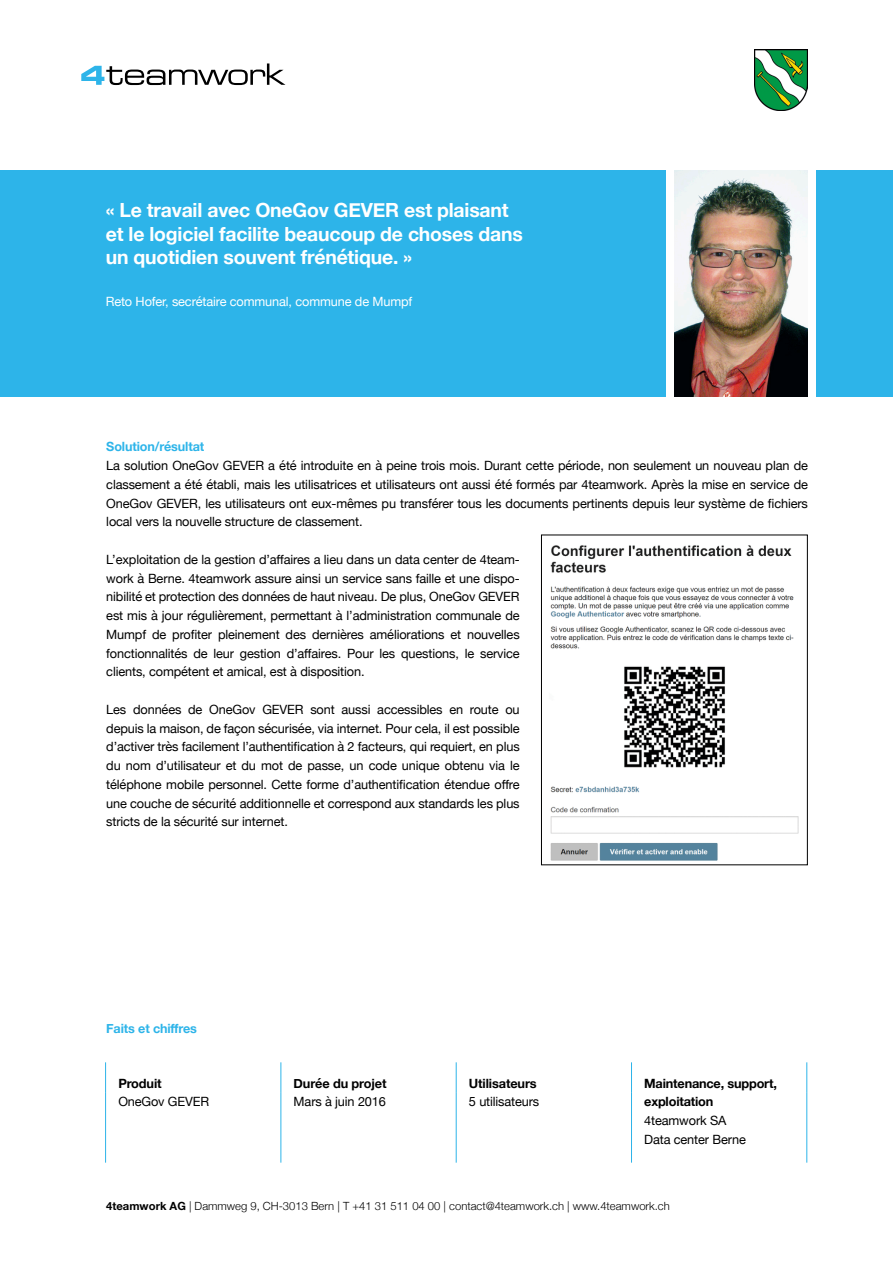
<style>
.page{position:relative;width:893px;height:1263px;background:#fff}
.page>*{position:absolute;margin:0;border:0;box-sizing:border-box;transform-origin:0 0}
.t1{font:700 19.5px/23.4px "Helvetica Neue";letter-spacing:-.01em;color:#fff}
.t2{font:12.75px/18.8px "Helvetica Neue";letter-spacing:-.01em;color:#000;text-align:justify}
.t3{font:700 12.75px "Helvetica Neue";letter-spacing:-.015em;color:#000}
.t4{font:12.75px "Helvetica Neue";letter-spacing:-.01em;color:#fff}
.t5{font:700 12.75px "Helvetica Neue";letter-spacing:-.01em;color:#2db4e9}
.t6{font:300 11.25px "Helvetica Neue";color:#000}
.s1{font-weight:700}
</style>
<div class="page">
<svg style="left:81px;top:63px;width:204px;height:22px"></svg>
<div style="left:0;top:170px;width:666px;height:226px;background:#2db4e9"></div>
<img style="left:674px;top:170px;width:134px;height:226px">
<div style="left:816px;top:170px;width:77px;height:226px;background:#2db4e9"></div>
<hr style="left:105px;top:1062px;width:1px;height:30px;background:#2db4e9">
<hr style="left:280px;top:1062px;width:1px;height:30px;background:#2db4e9">
<hr style="left:456px;top:1062px;width:1px;height:30px;background:#2db4e9">
<hr style="left:631px;top:1062px;width:1px;height:30px;background:#2db4e9">
<hr style="left:806px;top:1062px;width:1px;height:30px;background:#2db4e9">
<hr style="left:105px;top:1092px;width:1px;height:71px;background:#2db4e9">
<hr style="left:280px;top:1092px;width:1px;height:71px;background:#2db4e9">
<hr style="left:456px;top:1092px;width:1px;height:71px;background:#2db4e9">
<hr style="left:631px;top:1092px;width:1px;height:71px;background:#2db4e9">
<hr style="left:806px;top:1092px;width:1px;height:71px;background:#2db4e9">
<img style="left:550px;top:545px;width:249px;height:316px">
<div style="left:541px;top:534px;width:267px;height:331px;border:1px solid #000"></div>
<img style="left:754px;top:50px;width:54px;height:60px">
<p class="t1" style="left:106px;top:199px;width:419px">« Le travail avec OneGov GEVER est plaisant et le logiciel facilite beaucoup de choses dans un quotidien souvent frénétique. »</p>
<p class="t4" style="left:106px;top:293px;width:308px">Reto Hofer, secrétaire communal, commune de Mumpf</p>
<p class="t5" style="left:106px;top:437px;width:100px">Solution/résultat</p>
<p class="t2" style="left:106px;top:457px;width:703px">La solution OneGov GEVER a été introduite en à peine trois mois. Durant cette période, non seulement un nouveau plan de classement a été établi, mais les utilisatrices et utilisateurs ont aussi été formés par 4teamwork. Après la mise en service de OneGov GEVER, les utilisateurs ont eux-mêmes pu transférer tous les documents pertinents depuis leur système de fichiers local vers la nouvelle structure de classement.</p>
<p class="t2" style="left:106px;top:551px;width:415px">L’exploitation de la gestion d’affaires a lieu dans un data center de 4team&shy;work à Berne. 4teamwork assure ainsi un service sans faille et une dispo&shy;nibilité et protection des données de haut niveau. De plus, OneGov GEVER est mis à jour régulièrement, permettant à l’administration communale de Mumpf de profiter pleinement des dernières améliorations et nouvelles fonctionnalités de leur gestion d’affaires. Pour les questions, le service clients, compétent et amical, est à disposition.</p>
<p class="t2" style="left:106px;top:701px;width:415px">Les données de OneGov GEVER sont aussi accessibles en route ou depuis la maison, de façon sécurisée, via internet. Pour cela, il est possible d’activer très facilement l’authentification à 2 facteurs, qui requiert, en plus du nom d’utilisateur et du mot de passe, un code unique obtenu via le téléphone mobile personnel. Cette forme d’authentification étendue offre une couche de sécurité additionnelle et correspond aux standards les plus stricts de la sécurité sur internet.</p>
<p class="t5" style="left:106px;top:1018px;width:92px">Faits et chiffres</p>
<p class="t3" style="left:118px;top:1073px;width:45px">Produit</p>
<p class="t3" style="left:294px;top:1073px;width:94px">Durée du projet</p>
<p class="t3" style="left:469px;top:1073px;width:69px">Utilisateurs</p>
<p class="t3" style="left:644px;top:1073px;width:134px">Maintenance, support,</p>
<p class="t2" style="left:118px;top:1093px;width:92px">OneGov GEVER</p>
<p class="t2" style="left:294px;top:1093px;width:94px">Mars à juin 2016</p>
<p class="t2" style="left:469px;top:1093px;width:72px">5 utilisateurs</p>
<p class="t3" style="left:644px;top:1092px;width:71px">exploitation</p>
<p class="t2" style="left:644px;top:1112px;width:84px">4teamwork SA</p>
<p class="t2" style="left:644px;top:1131px;width:103px">Data center Berne</p>
<p class="t6" style="left:106px;top:1197px;width:565px"><span class="s1">4teamwork AG</span> | Dammweg 9, CH-3013 Bern | T +41 31 511 04 00 | contact@4teamwork.ch | www.4teamwork.ch</p>
</div>
